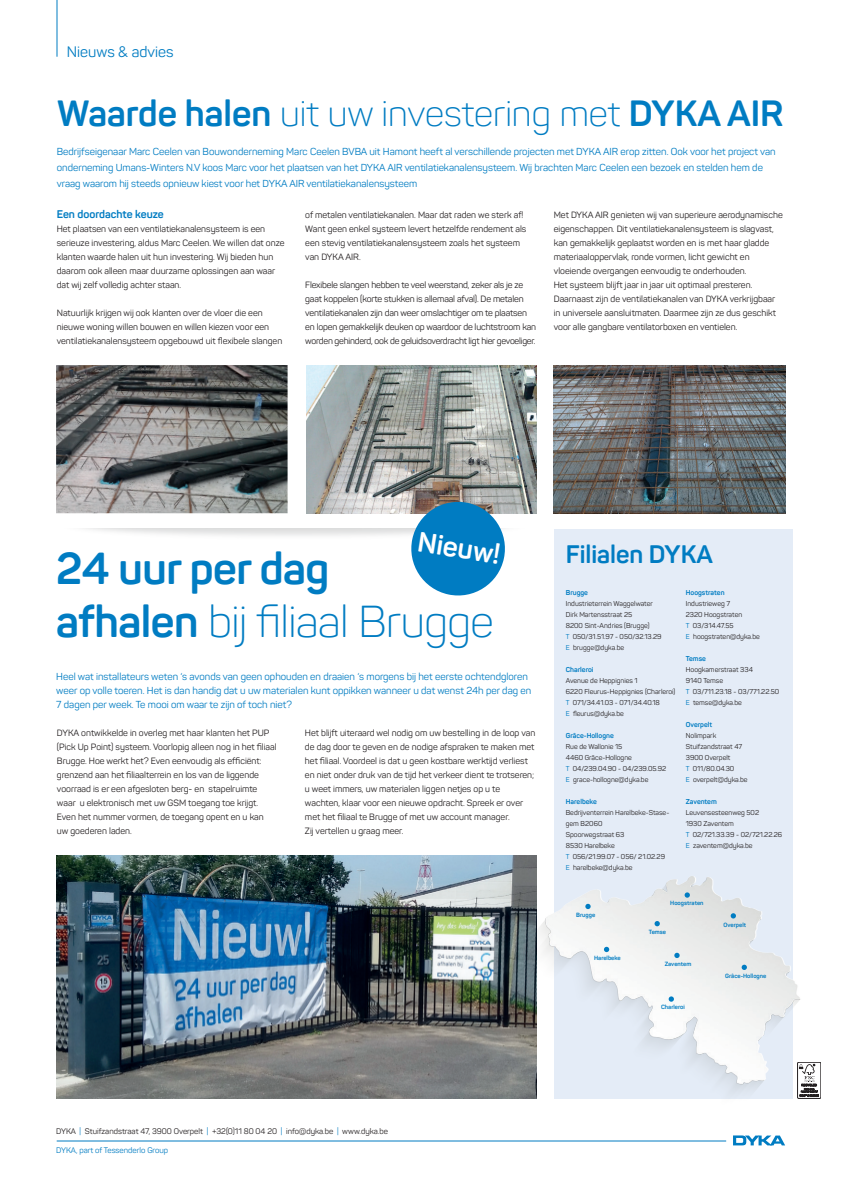
<style>
.page{position:relative;width:842px;height:1191px;background:#fff}
.page>*{position:absolute;margin:0;border:0;box-sizing:border-box;transform-origin:0 0}
.t1{font:300 44.1px "Panton";letter-spacing:-.01em;color:#007cc2}
.t2{font:700 44.1px "Panton";letter-spacing:-.01em;color:#007cc2}
.t3{font:300 36px "Panton";color:#007cc2}
.t4{font:700 27.7px "Panton";color:#fff}
.tussenkopje{font:700 25px "Panton";color:#007cc2}
.t5{font:15px "Panton";color:#007cc2}
.Tussenkopjes{font:700 11px "Panton";color:#007cc2}
.Inleiding_ok{font:10px/16px "Panton";color:#007cc2}
.Platte_tekst{font:10px/14px "Panton";color:#007cc2}
.Platte_tekst-2{font:9px/14px "Panton";color:#231f20}
.t6{font:8px "Panton";color:#231f20}
.t7{font:8px "Panton";color:#007cc2}
.basistekst{font:7px/11px "Panton";color:#231f20}
.basistekst-2{font:700 7px "Panton";color:#007cc2}
.t8{font:700 6px "Panton";color:#007cc2}
.s1{font-weight:700}
.s2{color:#007cc2}
</style>
<div class="page">
<hr style="left:57px;top:0;width:1px;height:57px;background:#007cc2">
<img style="left:56px;top:365px;width:232px;height:148px">
<div style="left:554px;top:529px;width:239px;height:569px;background:#e4ecf7"></div>
<img style="left:507px;top:855px;width:314px;height:291px">
<svg style="left:731px;top:913px;width:5px;height:5px"></svg>
<svg style="left:604px;top:946px;width:5px;height:6px"></svg>
<svg style="left:654px;top:921px;width:6px;height:5px"></svg>
<svg style="left:685px;top:892px;width:5px;height:5px"></svg>
<svg style="left:742px;top:964px;width:5px;height:6px"></svg>
<svg style="left:674px;top:952px;width:6px;height:6px"></svg>
<svg style="left:669px;top:996px;width:5px;height:5px"></svg>
<svg style="left:585px;top:903px;width:6px;height:6px"></svg>
<img style="left:56px;top:855px;width:480px;height:243px">
<img style="left:306px;top:365px;width:230px;height:148px">
<img style="left:554px;top:365px;width:231px;height:148px">
<svg style="left:407px;top:497px;width:102px;height:99px"></svg>
<hr style="left:57px;top:1140px;width:669px;height:1px;background:#007cc2">
<svg style="left:733px;top:1135px;width:52px;height:10px"></svg>
<h3 class="t5" style="left:67px;top:42px;width:108px">Nieuws &amp; advies</h3>
<p class="t3" style="left:57px;top:92px;width:728px"><span class="s1">Waarde halen</span> uit uw investering met <span class="s1">DYKA AIR</span></p>
<p class="Inleiding_ok" style="left:57px;top:144px;width:720px">Bedrijfseigenaar Marc Ceelen van Bouwonderneming Marc Ceelen BVBA uit Hamont heeft al verschillende projecten met DYKA AIR erop zitten. Ook voor het project van onderneming Umans-Winters N.V koos Marc voor het plaatsen van het DYKA AIR ventilatiekanalensysteem. Wij brachten Marc Ceelen een bezoek en stelden hem de vraag waarom hij steeds opnieuw kiest voor het DYKA AIR ventilatiekanalensysteem</p>
<p class="Tussenkopjes" style="left:57px;top:207px;width:109px">Een doordachte keuze</p>
<p class="Platte_tekst-2" style="left:57px;top:222px;width:229px">Het plaatsen van een ventilatiekanalensysteem is een serieuze investering, aldus Marc Ceelen. We willen dat onze klanten waarde halen uit hun investering. Wij bieden hun daarom ook alleen maar duurzame oplossingen aan waar dat wij zelf volledig achter staan.</p>
<p class="Platte_tekst-2" style="left:57px;top:306px;width:227px">Natuurlijk krijgen wij ook klanten over de vloer die een nieuwe woning willen bouwen en willen kiezen voor een ventilatiekanalensysteem opgebouwd uit flexibele slangen</p>
<p class="Platte_tekst-2" style="left:305px;top:208px;width:223px">of metalen ventilatiekanalen. Maar dat raden we sterk af!<br>Want geen enkel systeem levert hetzelfde rendement als een stevig ventilatiekanalensysteem zoals het systeem van DYKA AIR.</p>
<p class="Platte_tekst-2" style="left:305px;top:278px;width:232px">Flexibele slangen hebben te veel weerstand, zeker als je ze gaat koppelen (korte stukken is allemaal afval). De metalen ventilatiekanalen zijn dan weer omslachtiger om te plaatsen en lopen gemakkelijk deuken op waardoor de luchtstroom kan worden gehinderd, ook de geluidsoverdracht ligt hier gevoeliger.</p>
<p class="Platte_tekst-2" style="left:554px;top:208px;width:230px">Met DYKA AIR genieten wij van superieure aerodynamische eigenschappen. Dit ventilatiekanalensysteem is slagvast, kan gemakkelijk geplaatst worden en is met haar gladde materiaaloppervlak, ronde vormen, licht gewicht en vloeiende overgangen eenvoudig te onderhouden.<br>Het systeem blijft jaar in jaar uit optimaal presteren.<br>Daarnaast zijn de ventilatiekanalen van DYKA verkrijgbaar in universele aansluitmaten. Daarmee zijn ze dus geschikt voor alle gangbare ventilatorboxen en ventielen.</p>
<p class="t4" style="left:421px;top:524px;width:84px;rotate:9deg">Nieuw!</p>
<p class="t2" style="left:56px;top:541px;width:275px">24 uur per dag</p>
<p class="t1" style="left:56px;top:595px;width:439px"><span class="s1">afhalen</span> bij filiaal Brugge</p>
<p class="Platte_tekst" style="left:56px;top:669px;width:476px">Heel wat installateurs weten ‘s avonds van geen ophouden en draaien ‘s morgens bij het eerste ochtendgloren weer op volle toeren. Het is dan handig dat u uw materialen kunt oppikken wanneer u dat wenst 24h per dag en<br>7 dagen per week. Te mooi om waar te zijn of toch niet?</p>
<p class="Platte_tekst-2" style="left:57px;top:726px;width:221px">DYKA ontwikkelde in overleg met haar klanten het PUP (Pick Up Point) systeem. Voorlopig alleen nog in het filiaal Brugge. Hoe werkt het? Even eenvoudig als efficiënt: grenzend aan het filiaalterrein en los van de liggende voorraad is er een afgesloten berg- en stapelruimte waar u elektronisch met uw GSM toegang toe krijgt.<br>Even het nummer vormen, de toegang opent en u kan uw goederen laden.</p>
<p class="Platte_tekst-2" style="left:305px;top:726px;width:232px">Het blijft uiteraard wel nodig om uw bestelling in de loop van de dag door te geven en de nodige afspraken te maken met het filiaal. Voordeel is dat u geen kostbare werktijd verliest en niet onder druk van de tijd het verkeer dient te trotseren; u weet immers, uw materialen liggen netjes op u te wachten, klaar voor een nieuwe opdracht. Spreek er over met het filiaal te Brugge of met uw account manager.<br>Zij vertellen u graag meer.</p>
<p class="tussenkopje" style="left:566px;top:538px;width:149px">Filialen DYKA</p>
<p class="basistekst-2" style="left:566px;top:587px;width:24px">Brugge</p>
<p class="basistekst" style="left:566px;top:597px;width:89px">Industrieterrein Waggelwater</p>
<p class="basistekst" style="left:566px;top:608px;width:68px">Dirk Martensstraat 25</p>
<p class="basistekst" style="left:566px;top:619px;width:85px">8200 Sint-Andries (Brugge)</p>
<p class="basistekst" style="left:566px;top:630px;width:97px"><span class="s2">T</span> 050/31.51.97 - 050/32.13.29</p>
<p class="basistekst" style="left:566px;top:641px;width:60px"><span class="s2">E</span> brugge@dyka.be</p>
<p class="basistekst-2" style="left:566px;top:664px;width:29px">Charleroi</p>
<p class="basistekst" style="left:566px;top:674px;width:73px">Avenue de Heppignies 1</p>
<p class="basistekst" style="left:566px;top:685px;width:111px">6220 Fleurus-Heppignies (Charleroi)</p>
<p class="basistekst" style="left:566px;top:696px;width:96px"><span class="s2">T</span> 071/34.41.03 - 071/34.40.18</p>
<p class="basistekst" style="left:566px;top:707px;width:60px"><span class="s2">E</span> fleurus@dyka.be</p>
<p class="basistekst-2" style="left:566px;top:730px;width:50px">Grâce-Hollogne</p>
<p class="basistekst" style="left:566px;top:740px;width:58px">Rue de Wallonie 15</p>
<p class="basistekst" style="left:566px;top:751px;width:68px">4460 Grâce-Hollogne</p>
<p class="basistekst" style="left:566px;top:762px;width:102px"><span class="s2">T</span> 04/239.04.90 - 04/239.05.92</p>
<p class="basistekst" style="left:566px;top:773px;width:84px"><span class="s2">E</span> grace-hollogne@dyka.be</p>
<p class="basistekst-2" style="left:566px;top:796px;width:33px">Harelbeke</p>
<p class="basistekst" style="left:566px;top:806px;width:105px">Bedrijventerrein Harelbeke-Stase&shy;gem B2060</p>
<p class="basistekst" style="left:566px;top:828px;width:60px">Spoorwegstraat 63</p>
<p class="basistekst" style="left:566px;top:839px;width:51px">8530 Harelbeke</p>
<p class="basistekst" style="left:566px;top:850px;width:101px"><span class="s2">T</span> 056/21.99.07 - 056/ 21.02.29</p>
<p class="basistekst" style="left:566px;top:861px;width:68px"><span class="s2">E</span> harelbeke@dyka.be</p>
<p class="basistekst-2" style="left:686px;top:587px;width:40px">Hoogstraten</p>
<p class="basistekst" style="left:686px;top:597px;width:46px">Industrieweg 7</p>
<p class="basistekst" style="left:686px;top:608px;width:58px">2320 Hoogstraten</p>
<p class="basistekst" style="left:686px;top:619px;width:49px"><span class="s2">T</span> 03/314.47.55</p>
<p class="basistekst" style="left:686px;top:630px;width:76px"><span class="s2">E</span> hoogstraten@dyka.be</p>
<p class="basistekst-2" style="left:686px;top:653px;width:22px">Temse</p>
<p class="basistekst" style="left:686px;top:663px;width:69px">Hoogkamerstraat 334</p>
<p class="basistekst" style="left:686px;top:674px;width:39px">9140 Temse</p>
<p class="basistekst" style="left:686px;top:685px;width:95px"><span class="s2">T</span> 03/711.23.18 - 03/771.22.50</p>
<p class="basistekst" style="left:686px;top:696px;width:58px"><span class="s2">E</span> temse@dyka.be</p>
<p class="basistekst-2" style="left:686px;top:719px;width:28px">Overpelt</p>
<p class="basistekst" style="left:686px;top:729px;width:32px">Nolimpark</p>
<p class="basistekst" style="left:686px;top:740px;width:58px">Stuifzandstraat 47</p>
<p class="basistekst" style="left:686px;top:751px;width:46px">3900 Overpelt</p>
<p class="basistekst" style="left:686px;top:762px;width:50px"><span class="s2">T</span> 011/80.04.30</p>
<p class="basistekst" style="left:686px;top:773px;width:63px"><span class="s2">E</span> overpelt@dyka.be</p>
<p class="basistekst-2" style="left:686px;top:796px;width:33px">Zaventem</p>
<p class="basistekst" style="left:686px;top:806px;width:75px">Leuvensesteenweg 502</p>
<p class="basistekst" style="left:686px;top:817px;width:50px">1930 Zaventem</p>
<p class="basistekst" style="left:686px;top:828px;width:98px"><span class="s2">T</span> 02/721.33.39 - 02/721.22.26</p>
<p class="basistekst" style="left:686px;top:839px;width:68px"><span class="s2">E</span> zaventem@dyka.be</p>
<p class="t8" style="left:576px;top:910px;width:21px">Brugge</p>
<p class="t8" style="left:594px;top:954px;width:28px">Harelbeke</p>
<p class="t8" style="left:670px;top:899px;width:35px">Hoogstraten</p>
<p class="t8" style="left:649px;top:928px;width:19px">Temse</p>
<p class="t8" style="left:665px;top:959px;width:28px">Zaventem</p>
<p class="t8" style="left:661px;top:1003px;width:25px">Charleroi</p>
<p class="t8" style="left:723px;top:921px;width:24px">Overpelt</p>
<p class="t8" style="left:725px;top:972px;width:43px">Grâce-Hollogne</p>
<p class="t6" style="left:56px;top:1126px;width:333px">DYKA <span class="s2">|</span> Stuifzandstraat 47, 3900 Overpelt <span class="s2">|</span> +32(0)11 80 04 20 <span class="s2">|</span> info@dyka.be <span class="s2">|</span> www.dyka.be</p>
<p class="t7" style="left:56px;top:1145px;width:114px">DYKA, part of Tessenderlo Group</p>
</div>
